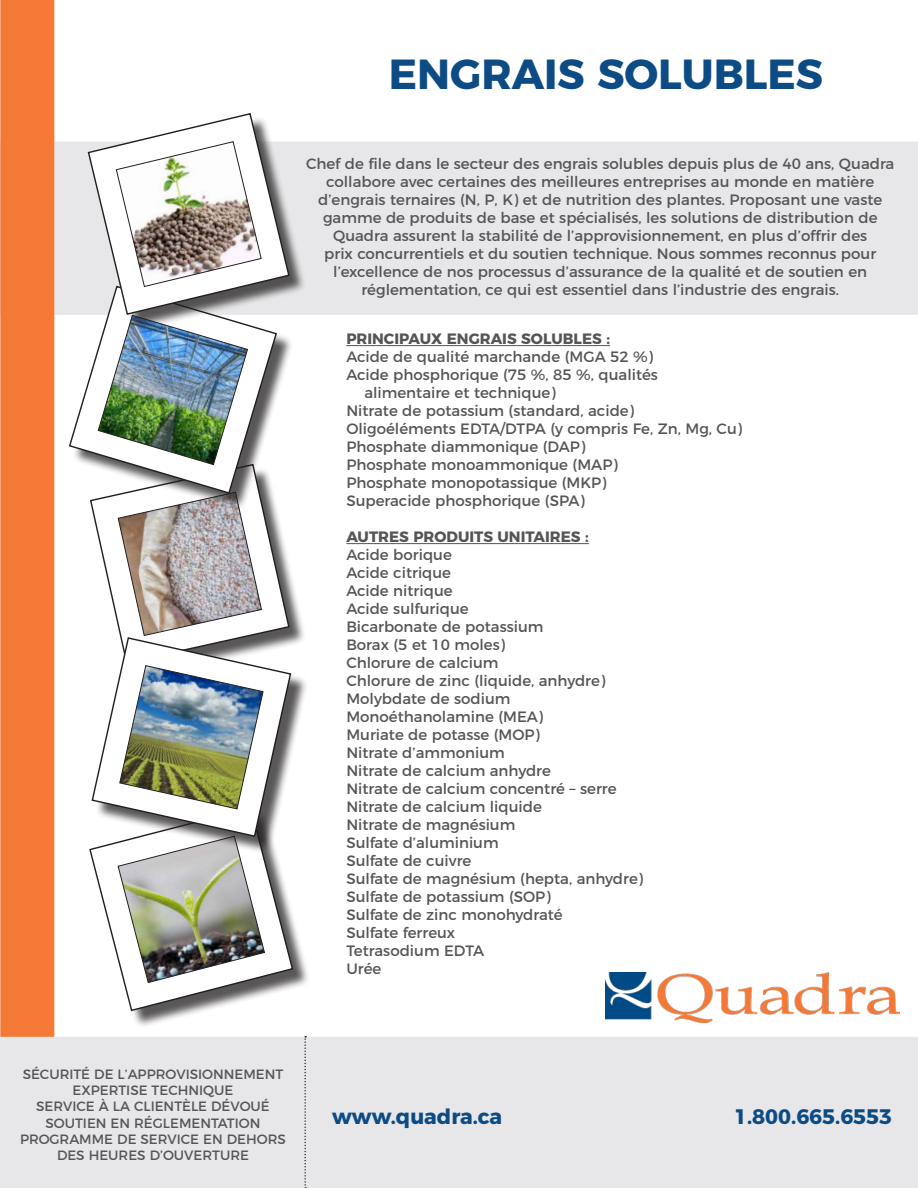
<style>
.page{position:relative;width:918px;height:1188px;background:#fff}
.page>*{position:absolute;margin:0;border:0;box-sizing:border-box;transform-origin:0 0}
.t1{font:700 42px "Montserrat";color:#0c4b84}
.t2{font:700 21px "Montserrat";color:#0c4b84}
.t3{font:15px/18px "Montserrat";color:#555;text-align:center}
.t4{font:700 15px "Montserrat";color:#555}
.t5{font:13.5px/16.2px "Montserrat";color:#555;text-align:center}
</style>
<div class="page">
<div style="left:54px;top:141px;width:864px;height:174px;background:#e7e7e9"></div>
<div style="left:0;top:0;width:54px;height:1037px;background:#f47936"></div>
<div style="left:93px;top:467px;width:213px;height:213px;background:#221f1f;opacity:.75"></div>
<div style="left:92px;top:810px;width:218px;height:218px;background:#221f1f;opacity:.75"></div>
<div style="left:94px;top:640px;width:214px;height:214px;background:#221f1f;opacity:.75"></div>
<div style="left:90px;top:116px;width:216px;height:216px;background:#221f1f;opacity:.75"></div>
<img style="left:70px;top:113px;width:224px;height:899px">
<div style="left:1px;top:1038px;width:916px;height:149px;background:#e7e7e9"></div>
<div style="left:0;top:1037px;width:918px;height:151px;border:2px solid #e7e7e9"></div>
<svg style="left:304px;top:1036px;width:2px;height:152px"></svg>
<hr style="left:346px;top:345px;width:264px;height:1px;background:#555">
<hr style="left:346px;top:543px;width:243px;height:1px;background:#555">
<img style="left:606px;top:973px;width:293px;height:50px">
<h1 class="t1" style="left:389px;top:58px;width:436px">ENGRAIS SOLUBLES</h1>
<p class="t3" style="left:306px;top:155px;width:590px">Chef de file dans le secteur des engrais solubles depuis plus de 40 ans, Quadra collabore avec certaines des meilleures entreprises au monde en matière d’engrais ternaires (N, P, K) et de nutrition des plantes. Proposant une vaste gamme de produits de base et spécialisés, les solutions de distribution de Quadra assurent la stabilité de l’approvisionnement, en plus d’offrir des<br>prix concurrentiels et du soutien technique. Nous sommes reconnus pour l’excellence de nos processus d’assurance de la qualité et de soutien en réglementation, ce qui est essentiel dans l’industrie des engrais.</p>
<p class="t4" style="left:346px;top:333px;width:265px">PRINCIPAUX ENGRAIS SOLUBLES :</p>
<p class="t3" style="left:346px;top:348px;width:308px">Acide de qualité marchande (MGA 52 %)</p>
<p class="t3" style="left:346px;top:366px;width:313px">Acide phosphorique (75 %, 85 %, qualités</p>
<p class="t3" style="left:364px;top:384px;width:193px">alimentaire et technique)</p>
<p class="t3" style="left:346px;top:402px;width:289px">Nitrate de potassium (standard, acide)</p>
<p class="t3" style="left:346px;top:420px;width:397px">Oligoéléments EDTA/DTPA (y compris Fe, Zn, Mg, Cu)</p>
<p class="t3" style="left:346px;top:438px;width:240px">Phosphate diammonique (DAP)</p>
<p class="t3" style="left:346px;top:456px;width:273px">Phosphate monoammonique (MAP)</p>
<p class="t3" style="left:346px;top:474px;width:262px">Phosphate monopotassique (MKP)</p>
<p class="t3" style="left:346px;top:492px;width:240px">Superacide phosphorique (SPA)</p>
<p class="t4" style="left:346px;top:531px;width:244px">AUTRES PRODUITS UNITAIRES :</p>
<p class="t3" style="left:346px;top:546px;width:298px;text-align:left">Acide borique<br>Acide citrique<br>Acide nitrique<br>Acide sulfurique<br>Bicarbonate de potassium<br>Borax (5 et 10 moles)<br>Chlorure de calcium<br>Chlorure de zinc (liquide, anhydre)<br>Molybdate de sodium<br>Monoéthanolamine (MEA)<br>Muriate de potasse (MOP)<br>Nitrate d’ammonium<br>Nitrate de calcium anhydre<br>Nitrate de calcium concentré – serre<br>Nitrate de calcium liquide<br>Nitrate de magnésium<br>Sulfate d’aluminium<br>Sulfate de cuivre<br>Sulfate de magnésium (hepta, anhydre)<br>Sulfate de potassium (SOP)<br>Sulfate de zinc monohydraté<br>Sulfate ferreux<br>Tetrasodium EDTA<br>Urée</p>
<p class="t5" style="left:20px;top:1066px;width:267px">SÉCURITÉ DE L’APPROVISIONNEMENT<br>EXPERTISE TECHNIQUE<br>SERVICE À LA CLIENTÈLE DÉVOUÉ<br>SOUTIEN EN RÉGLEMENTATION<br>PROGRAMME DE SERVICE EN DEHORS<br>DES HEURES D’OUVERTURE</p>
<h2 class="t2" style="left:332px;top:1109px;width:171px">www.quadra.ca</h2>
<h2 class="t2" style="left:734px;top:1109px;width:159px">1.800.665.6553</h2>
</div>
